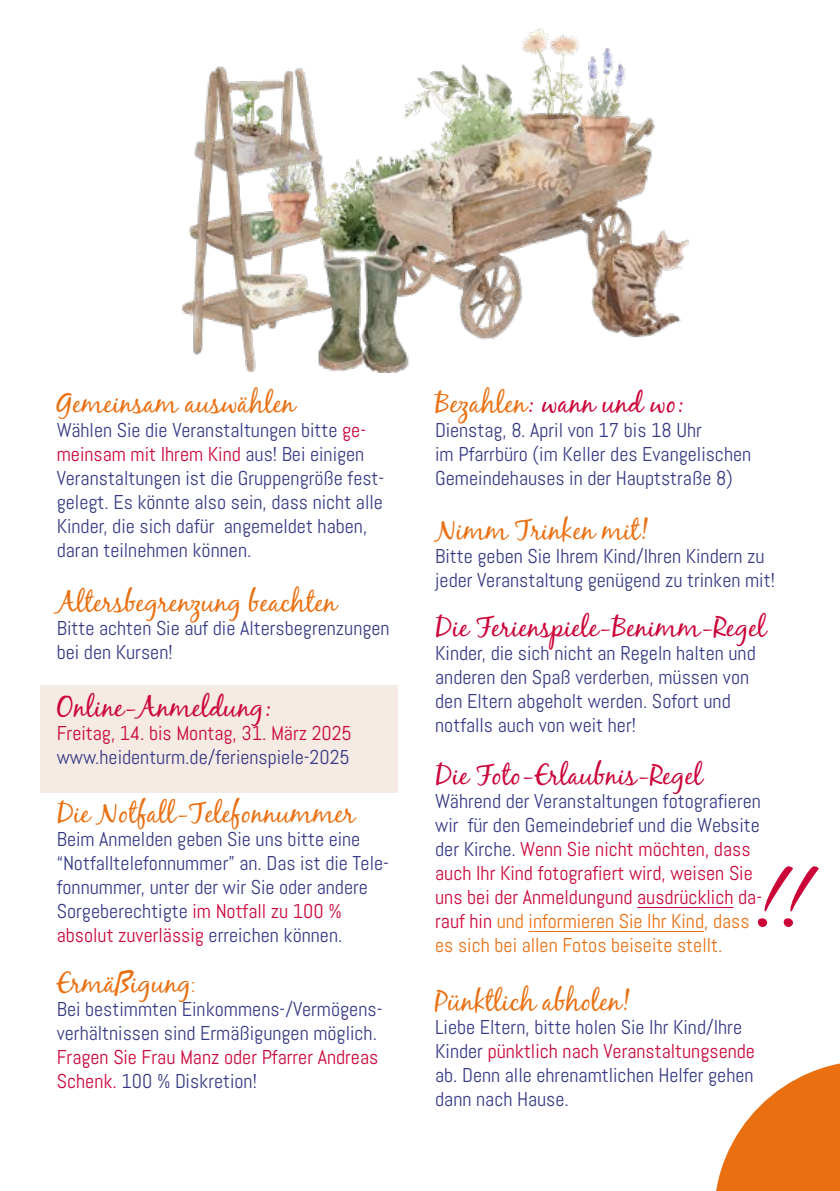
<style>
.page{position:relative;width:840px;height:1191px;background:#fff}
.page>*{position:absolute;margin:0;border:0;box-sizing:border-box;transform-origin:0 0}
.t1{font:136px "Alex Brush";color:#cc0539;scale:.85 1}
.t2{font:28px "Black Jack";color:#ea6f11}
.t3{font:28px "Black Jack";color:#cc0539}
.t4{font:20px/24px "Abel";color:#363a84}
.t5{font:20px/24px "Abel";color:#cc0539}
.s1{color:#cc0539}
.s2{font-family:"Brussels"}
.s3{font-family:"Abel";font-size:20px}
.s4{color:#363a84}
.s5{color:#ea6f11}
</style>
<div class="page">
<hr style="left:637px;top:907px;width:96px;height:1px;background:#cc0539">
<hr style="left:528px;top:931px;width:175px;height:1px;background:#ea6f11">
<svg style="left:716px;top:1063px;width:123px;height:128px"></svg>
<img style="left:182px;top:28px;width:505px;height:344px">
<div style="left:40px;top:685px;width:357px;height:107px;background:#f5eae4"></div>
<h2 class="t2" style="left:57px;top:386px;width:240px">Gemeinsam auswählen</h2>
<p class="t4" style="left:57px;top:417px;width:329px">Wählen Sie die Veranstaltungen bitte <span class="s1">ge&shy;meinsam mit Ihrem Kind</span> aus! Bei einigen Veranstaltungen ist die Gruppengröße fest&shy;gelegt. Es könnte also sein, dass nicht alle Kinder, die sich dafür angemeldet haben, daran teilnehmen können.</p>
<h2 class="t2" style="left:57px;top:584px;width:281px">Altersbegrenzung beachten</h2>
<p class="t4" style="left:57px;top:615px;width:334px">Bitte achten Sie auf die Altersbegrenzungen bei den Kursen!</p>
<h2 class="t3" style="left:57px;top:690px;width:217px">Online-Anmeldung:</h2>
<p class="t5" style="left:57px;top:721px;width:296px">Freitag, 14. bis Montag, 31. März 2025</p>
<p class="t4" style="left:57px;top:745px;width:294px">www.heidenturm.de/ferienspiele-2025</p>
<h2 class="t2" style="left:57px;top:795px;width:300px">Die Notfall-Telefonnummer</h2>
<p class="t4" style="left:57px;top:827px;width:333px">Beim Anmelden geben Sie uns bitte eine “Notfalltelefonnummer” an. Das ist die Tele&shy;fonnummer, unter der wir Sie oder andere Sorgeberechtigte <span class="s1">im Notfall zu 100 % absolut zuverlässig</span> erreichen können.</p>
<h2 class="t2" style="left:57px;top:965px;width:140px">Ermä<span class="s2">ß</span>igung<span class="s3">:</span></h2>
<p class="t4" style="left:57px;top:996px;width:327px">Bei bestimmten Einkommens-/Vermögens&shy;verhältnissen sind Ermäßigungen möglich.</p>
<p class="t5" style="left:57px;top:1044px;width:323px">Fragen Sie Frau Manz oder Pfarrer Andreas<br>Schenk. <span class="s4">100 % Diskretion!</span></p>
<h2 class="t3" style="left:435px;top:386px;width:251px"><span class="s5">Bezahlen</span>: wann und wo:</h2>
<p class="t4" style="left:435px;top:417px;width:317px">Dienstag, 8. April von 17 bis 18 Uhr<br>im Pfarrbüro (im Keller des Evangelischen<br>Gemeindehauses in der Hauptstraße 8)</p>
<h2 class="t2" style="left:435px;top:512px;width:215px">Nimm Trinken mit!</h2>
<p class="t4" style="left:435px;top:543px;width:341px">Bitte geben Sie Ihrem Kind/Ihren Kindern zu jeder Veranstaltung genügend zu trinken mit!</p>
<h2 class="t3" style="left:435px;top:610px;width:332px">Die Ferienspiele-Benimm-Regel</h2>
<p class="t4" style="left:435px;top:641px;width:322px">Kinder, die sich nicht an Regeln halten und anderen den Spaß verderben, müssen von den Eltern abgeholt werden. Sofort und notfalls auch von weit her!</p>
<h2 class="t3" style="left:435px;top:757px;width:268px">Die Foto-Erlaubnis-Regel</h2>
<p class="t5" style="left:435px;top:789px;width:328px"><span class="s4">Während der Veranstaltungen fotografieren wir für den Gemeindebrief und die Website der Kirche.</span> Wenn Sie nicht möchten, dass auch Ihr Kind fotografiert wird, weisen Sie uns bei der Anmeldungund ausdrücklich da&shy;rauf hin <span class="s5">und informieren Sie Ihr Kind, dass es sich bei allen Fotos beiseite stellt.</span></p>
<h2 class="t2" style="left:435px;top:983px;width:196px">Pünktlich abholen!</h2>
<p class="t4" style="left:435px;top:1014px;width:321px">Liebe Eltern, bitte holen Sie Ihr Kind/Ihre Kinder <span class="s1">pünktlich nach Veranstaltungsende </span>ab. Denn alle ehrenamtlichen Helfer gehen dann nach Hause.</p>
<h1 class="t1" style="left:748px;top:815px;width:67px">!!</h1>
</div>
